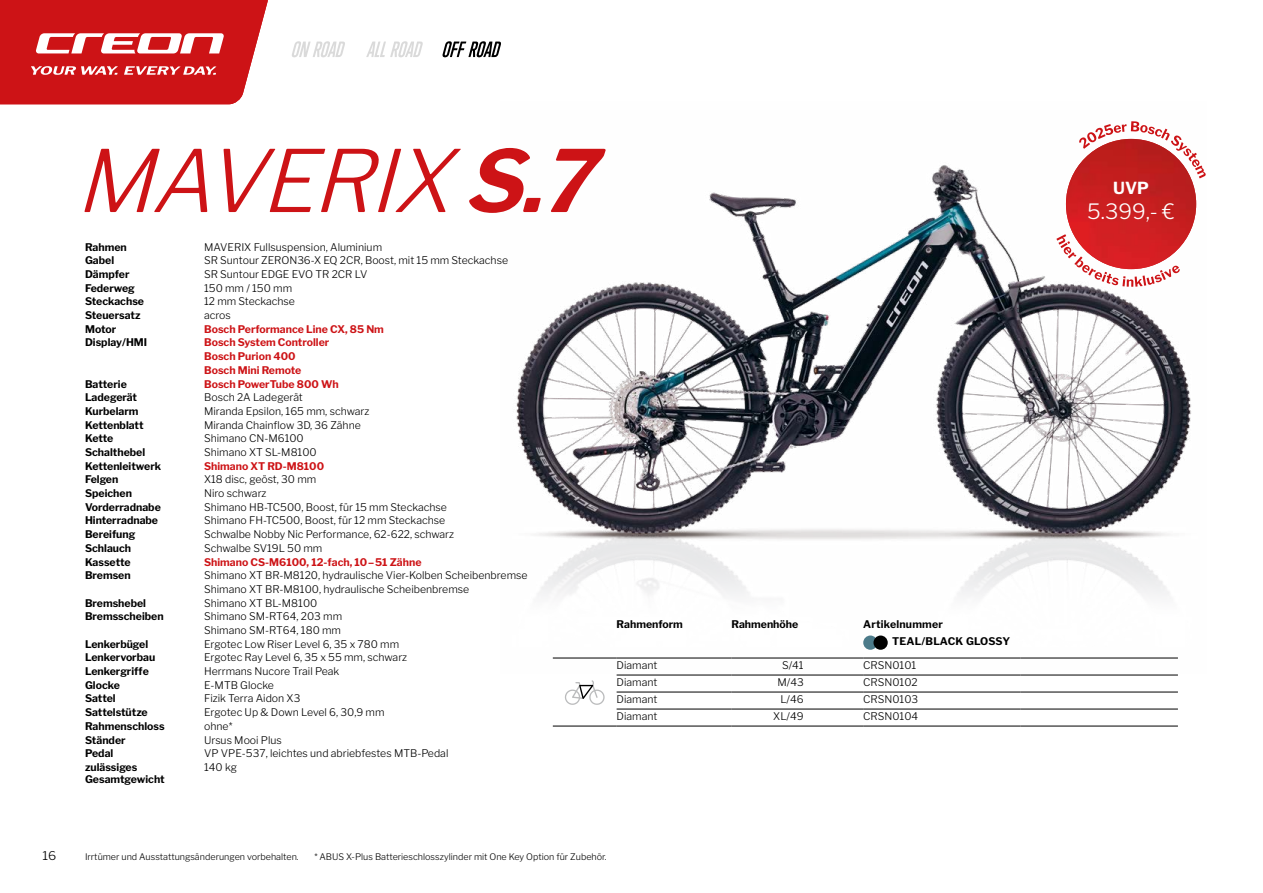
<style>
.page{position:relative;width:1263px;height:893px;background:#fff}
.page>*{position:absolute;margin:0;border:0;box-sizing:border-box;transform-origin:0 0}
.t1{font:italic 300 85.2px "Libre Franklin";color:#cd1316}
.t2{font:300 21px "Libre Franklin";color:#fff}
.t3{font:700 16.5px "Libre Franklin";color:#fff}
.t4{font:300 12px "Libre Franklin";color:#000;scale:1.04 1}
.t5{font:300 10.5px "Libre Franklin";color:#000}
.t6{font:700 10.5px/12.6px "Libre Franklin";color:#000}
.t7{font:700 10.5px "Libre Franklin";color:#cd1316}
.t8{font:700 10.5px "Libre Franklin";letter-spacing:.02em;color:#000}
.t9{font:300 9px "Libre Franklin";color:#000}
.s1{font-weight:700}
</style>
<div class="page">
<img style="left:516px;top:165px;width:685px;height:494px">
<svg style="left:0;top:0;width:268px;height:104px;background:#d43639"></svg>
<svg style="left:366px;top:41px;width:57px;height:16px"></svg>
<svg style="left:442px;top:41px;width:59px;height:16px"></svg>
<svg style="left:292px;top:41px;width:53px;height:16px"></svg>
<svg style="left:1079px;top:121px;width:127px;height:57px"></svg>
<svg style="left:1056px;top:234px;width:124px;height:53px"></svg>
<hr style="left:553px;top:658px;width:64px;height:1px;background:#000">
<hr style="left:617px;top:658px;width:114px;height:1px;background:#000">
<hr style="left:731px;top:658px;width:132px;height:1px;background:#000">
<hr style="left:863px;top:658px;width:157px;height:1px;background:#000">
<hr style="left:1020px;top:658px;width:158px;height:1px;background:#000">
<hr style="left:617px;top:675px;width:114px;height:1px;background:#000">
<hr style="left:731px;top:675px;width:132px;height:1px;background:#000">
<hr style="left:863px;top:675px;width:157px;height:1px;background:#000">
<hr style="left:1020px;top:675px;width:158px;height:1px;background:#000">
<hr style="left:617px;top:692px;width:114px;height:1px;background:#000">
<hr style="left:731px;top:692px;width:132px;height:1px;background:#000">
<hr style="left:863px;top:692px;width:157px;height:1px;background:#000">
<hr style="left:1020px;top:692px;width:158px;height:1px;background:#000">
<hr style="left:617px;top:709px;width:114px;height:1px;background:#000">
<hr style="left:731px;top:709px;width:132px;height:1px;background:#000">
<hr style="left:863px;top:709px;width:157px;height:1px;background:#000">
<hr style="left:1020px;top:709px;width:158px;height:1px;background:#000">
<hr style="left:553px;top:726px;width:64px;height:1px;background:#000">
<hr style="left:617px;top:726px;width:114px;height:1px;background:#000">
<hr style="left:731px;top:726px;width:132px;height:1px;background:#000">
<hr style="left:863px;top:726px;width:157px;height:1px;background:#000">
<hr style="left:1020px;top:726px;width:158px;height:1px;background:#000">
<div style="left:863px;top:635px;width:14px;height:15px;background:#4c7b8a;border-radius:50%"></div>
<div style="left:873px;top:635px;width:15px;height:15px;background:#000;border-radius:50%"></div>
<svg style="left:565px;top:680px;width:40px;height:25px"></svg>
<img style="left:1066px;top:139px;width:130px;height:130px;border-radius:65px">
<p class="t4" style="left:43px;top:846px;width:15px">16</p>
<p class="t1" style="left:75px;top:114px;width:550px">MAVERIX <span class="s1">S.7</span></p>
<p class="t6" style="left:85px;top:240px;width:43px">Rahmen</p>
<p class="t5" style="left:204px;top:238px;width:179px">MAVERIX Fullsuspension, Aluminium</p>
<p class="t6" style="left:85px;top:253px;width:31px">Gabel</p>
<p class="t5" style="left:204px;top:252px;width:305px">SR Suntour ZERON36-X EQ 2CR, Boost, mit 15 mm Steckachse</p>
<p class="t6" style="left:85px;top:267px;width:46px">Dämpfer</p>
<p class="t5" style="left:204px;top:266px;width:165px">SR Suntour EDGE EVO TR 2CR LV</p>
<p class="t6" style="left:85px;top:281px;width:51px">Federweg</p>
<p class="t5" style="left:204px;top:280px;width:90px">150 mm / 150 mm</p>
<p class="t6" style="left:85px;top:294px;width:61px">Steckachse</p>
<p class="t5" style="left:204px;top:293px;width:92px">12 mm Steckachse</p>
<p class="t6" style="left:85px;top:308px;width:57px">Steuersatz</p>
<p class="t5" style="left:204px;top:307px;width:28px">acros</p>
<p class="t6" style="left:85px;top:322px;width:33px">Motor</p>
<p class="t7" style="left:204px;top:321px;width:181px">Bosch Performance Line CX, 85 Nm</p>
<p class="t6" style="left:85px;top:335px;width:64px">Display/HMI</p>
<p class="t7" style="left:204px;top:334px;width:127px">Bosch System Controller</p>
<p class="t7" style="left:204px;top:348px;width:93px">Bosch Purion 400</p>
<p class="t7" style="left:204px;top:362px;width:99px">Bosch Mini Remote</p>
<p class="t6" style="left:85px;top:376px;width:43px">Batterie</p>
<p class="t7" style="left:204px;top:375px;width:136px">Bosch PowerTube 800 Wh</p>
<p class="t6" style="left:85px;top:390px;width:54px">Ladegerät</p>
<p class="t5" style="left:204px;top:389px;width:100px">Bosch 2A Ladegerät</p>
<p class="t6" style="left:85px;top:404px;width:55px">Kurbelarm</p>
<p class="t5" style="left:204px;top:403px;width:167px">Miranda Epsilon, 165 mm, schwarz</p>
<p class="t6" style="left:85px;top:417px;width:60px">Kettenblatt</p>
<p class="t5" style="left:204px;top:416px;width:158px">Miranda Chainflow 3D, 36 Zähne</p>
<p class="t6" style="left:85px;top:431px;width:30px">Kette</p>
<p class="t5" style="left:204px;top:430px;width:101px">Shimano CN-M6100</p>
<p class="t6" style="left:85px;top:445px;width:62px">Schalthebel</p>
<p class="t5" style="left:204px;top:444px;width:114px">Shimano XT SL-M8100</p>
<p class="t6" style="left:85px;top:459px;width:78px">Kettenleitwerk</p>
<p class="t7" style="left:204px;top:457px;width:122px">Shimano XT RD-M8100</p>
<p class="t6" style="left:85px;top:472px;width:35px">Felgen</p>
<p class="t5" style="left:204px;top:471px;width:114px">X18 disc, geöst, 30 mm</p>
<p class="t6" style="left:85px;top:486px;width:48px">Speichen</p>
<p class="t5" style="left:204px;top:485px;width:64px">Niro schwarz</p>
<p class="t6" style="left:85px;top:500px;width:77px">Vorderradnabe</p>
<p class="t5" style="left:204px;top:499px;width:244px">Shimano HB-TC500, Boost, für 15 mm Steckachse</p>
<p class="t6" style="left:85px;top:513px;width:75px">Hinterradnabe</p>
<p class="t5" style="left:204px;top:512px;width:243px">Shimano FH-TC500, Boost, für 12 mm Steckachse</p>
<p class="t6" style="left:85px;top:527px;width:52px">Bereifung</p>
<p class="t5" style="left:204px;top:526px;width:252px">Schwalbe Nobby Nic Performance, 62-622, schwarz</p>
<p class="t6" style="left:85px;top:541px;width:48px">Schlauch</p>
<p class="t5" style="left:204px;top:540px;width:120px">Schwalbe SV19L 50 mm</p>
<p class="t6" style="left:85px;top:554px;width:47px">Kassette</p>
<p class="t7" style="left:204px;top:553px;width:219px">Shimano CS-M6100, 12-fach, 10–51 Zähne</p>
<p class="t6" style="left:85px;top:568px;width:47px">Bremsen</p>
<p class="t5" style="left:204px;top:567px;width:325px">Shimano XT BR-M8120, hydraulische Vier-Kolben Scheibenbremse</p>
<p class="t5" style="left:204px;top:581px;width:267px">Shimano XT BR-M8100, hydraulische Scheibenbremse</p>
<p class="t6" style="left:85px;top:595px;width:63px">Bremshebel</p>
<p class="t5" style="left:204px;top:594px;width:115px">Shimano XT BL-M8100</p>
<p class="t6" style="left:85px;top:609px;width:80px">Bremsscheiben</p>
<p class="t5" style="left:204px;top:608px;width:140px">Shimano SM-RT64, 203 mm</p>
<p class="t5" style="left:204px;top:622px;width:138px">Shimano SM-RT64, 180 mm</p>
<p class="t6" style="left:85px;top:637px;width:65px">Lenkerbügel</p>
<p class="t5" style="left:204px;top:636px;width:197px">Ergotec Low Riser Level 6, 35 x 780 mm</p>
<p class="t6" style="left:85px;top:650px;width:72px">Lenkervorbau</p>
<p class="t5" style="left:204px;top:649px;width:205px">Ergotec Ray Level 6, 35 x 55 mm, schwarz</p>
<p class="t6" style="left:85px;top:664px;width:65px">Lenkergriffe</p>
<p class="t5" style="left:204px;top:663px;width:137px">Herrmans Nucore Trail Peak</p>
<p class="t6" style="left:85px;top:678px;width:36px">Glocke</p>
<p class="t5" style="left:204px;top:677px;width:71px">E-MTB Glocke</p>
<p class="t6" style="left:85px;top:691px;width:32px">Sattel</p>
<p class="t5" style="left:204px;top:690px;width:98px">Fizik Terra Aidon X3</p>
<p class="t6" style="left:85px;top:705px;width:64px">Sattelstütze</p>
<p class="t5" style="left:204px;top:704px;width:182px">Ergotec Up &amp; Down Level 6, 30,9 mm</p>
<p class="t6" style="left:85px;top:719px;width:81px">Rahmenschloss</p>
<p class="t5" style="left:204px;top:718px;width:30px">ohne*</p>
<p class="t6" style="left:85px;top:732px;width:42px">Ständer</p>
<p class="t5" style="left:204px;top:731px;width:79px">Ursus Mooi Plus</p>
<p class="t6" style="left:85px;top:746px;width:30px">Pedal</p>
<p class="t5" style="left:204px;top:745px;width:246px">VP VPE-537, leichtes und abriebfestes MTB-Pedal</p>
<p class="t6" style="left:85px;top:760px;width:81px">zulässiges<br>Gesamtgewicht</p>
<p class="t5" style="left:204px;top:759px;width:34px">140 kg</p>
<p class="t6" style="left:617px;top:617px;width:68px">Rahmenform</p>
<p class="t6" style="left:731px;top:617px;width:68px">Rahmenhöhe</p>
<p class="t8" style="left:863px;top:616px;width:81px">Artikelnummer</p>
<p class="t6" style="left:892px;top:634px;width:120px">TEAL/BLACK GLOSSY</p>
<p class="t5" style="left:617px;top:657px;width:42px">Diamant</p>
<p class="t5" style="left:782px;top:657px;width:23px">S/41</p>
<p class="t5" style="left:863px;top:657px;width:55px">CRSN0101</p>
<p class="t5" style="left:617px;top:674px;width:42px">Diamant</p>
<p class="t5" style="left:777px;top:674px;width:28px">M/43</p>
<p class="t5" style="left:863px;top:674px;width:56px">CRSN0102</p>
<p class="t5" style="left:617px;top:691px;width:42px">Diamant</p>
<p class="t5" style="left:780px;top:691px;width:25px">L/46</p>
<p class="t5" style="left:863px;top:691px;width:56px">CRSN0103</p>
<p class="t5" style="left:617px;top:708px;width:42px">Diamant</p>
<p class="t5" style="left:773px;top:708px;width:32px">XL/49</p>
<p class="t5" style="left:863px;top:708px;width:56px">CRSN0104</p>
<p class="t9" style="left:85px;top:850px;width:215px">Irrtümer und Ausstattungsänderungen vorbehalten.</p>
<p class="t9" style="left:314px;top:850px;width:294px">* ABUS X-Plus Batterieschlosszylinder mit One Key Option für Zubehör.</p>
<p class="t3" style="left:1113px;top:175px;width:37px">UVP</p>
<p class="t2" style="left:1087px;top:195px;width:89px">5.399,- €</p>
</div>
